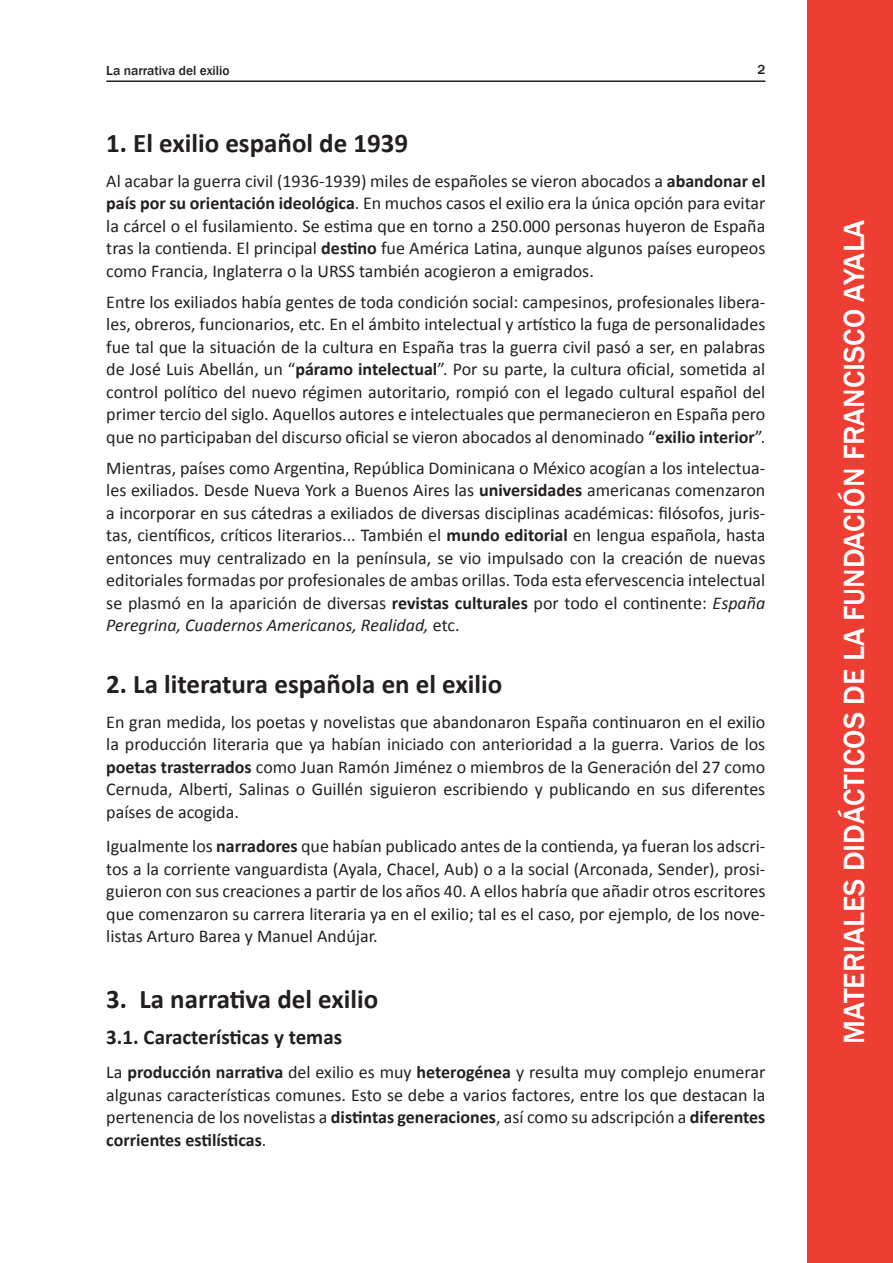
<style>
.page{position:relative;width:893px;height:1263px;background:#fff}
.page>*{position:absolute;margin:0;border:0;box-sizing:border-box;transform-origin:0 0}
.t1{font:500 30px "Franklin Gothic";color:#fff}
.t2{font:700 27px "Calibri";color:#231f20}
.t3{font:700 21px "Calibri";color:#231f20}
.t4{font:18px/22.5px "Calibri";color:#231f20;text-align:justify}
.t5{font:500 13.5px "Franklin Gothic";color:#231f20}
.s1{font-weight:700}
.s2{font-style:italic}
</style>
<div class="page">
<hr style="left:106px;top:80px;width:659px;height:2px;background:#231f20">
<div style="left:807px;top:0;width:86px;height:1263px;background:#ee3e34"></div>
<p class="t5" style="left:106px;top:62px;width:125px">La narrativa del exilio</p>
<p class="t5" style="left:757px;top:62px;width:9px">2</p>
<p class="t2" style="left:106px;top:126px;width:303px">1. El exilio español de 1939</p>
<p class="t4" style="left:106px;top:169px;width:661px">Al acabar la guerra civil (1936-1939) miles de españoles se vieron abocados a <span class="s1">abandonar el país por su orientación ideológica</span>. En muchos casos el exilio era la única opción para evitar la cárcel o el fusilamiento. Se estima que en torno a 250.000 personas huyeron de España tras la contienda. El principal <span class="s1">destino</span> fue América Latina, aunque algunos países europeos como Francia, Inglaterra o la URSS también acogieron a emigrados.</p>
<p class="t4" style="left:106px;top:290px;width:661px">Entre los exiliados había gentes de toda condición social: campesinos, profesionales libera&shy;les, obreros, funcionarios, etc. En el ámbito intelectual y artístico la fuga de personalidades fue tal que la situación de la cultura en España tras la guerra civil pasó a ser, en palabras de José Luis Abellán, un “<span class="s1">páramo intelectual</span>”. Por su parte, la cultura oficial, sometida al control político del nuevo régimen autoritario, rompió con el legado cultural español del primer tercio del siglo. Aquellos autores e intelectuales que permanecieron en España pero que no participaban del discurso oficial se vieron abocados al denominado “<span class="s1">exilio interior</span>”.</p>
<p class="t4" style="left:106px;top:456px;width:661px">Mientras, países como Argentina, República Dominicana o México acogían a los intelectua&shy;les exiliados. Desde Nueva York a Buenos Aires las <span class="s1">universidades</span> americanas comenzaron a incorporar en sus cátedras a exiliados de diversas disciplinas académicas: filósofos, juris&shy;tas, científicos, críticos literarios... También el <span class="s1">mundo editorial</span> en lengua española, hasta entonces muy centralizado en la península, se vio impulsado con la creación de nuevas editoriales formadas por profesionales de ambas orillas. Toda esta efervescencia intelectual se plasmó en la aparición de diversas <span class="s1">revistas culturales</span> por todo el continente: <span class="s2">España Peregrina, Cuadernos Americanos, Realidad,</span> etc.</p>
<p class="t2" style="left:106px;top:667px;width:397px">2. La literatura española en el exilio</p>
<p class="t4" style="left:106px;top:710px;width:661px">En gran medida, los poetas y novelistas que abandonaron España continuaron en el exilio la producción literaria que ya habían iniciado con anterioridad a la guerra. Varios de los <span class="s1">poetas trasterrados</span> como Juan Ramón Jiménez o miembros de la Generación del 27 como Cernuda, Alberti, Salinas o Guillén siguieron escribiendo y publicando en sus diferentes países de acogida.</p>
<p class="t4" style="left:106px;top:835px;width:661px">Igualmente los <span class="s1">narradores</span> que habían publicado antes de la contienda, ya fueran los adscri&shy;tos a la corriente vanguardista (Ayala, Chacel, Aub) o a la social (Arconada, Sender), prosi&shy;guieron con sus creaciones a partir de los años 40. A ellos habría que añadir otros escritores que comenzaron su carrera literaria ya en el exilio; tal es el caso, por ejemplo, de los nove&shy;listas Arturo Barea y Manuel Andújar.</p>
<p class="t2" style="left:106px;top:981px;width:273px">3. La narrativa del exilio</p>
<p class="t3" style="left:106px;top:1023px;width:237px">3.1. Características y temas</p>
<p class="t4" style="left:106px;top:1061px;width:661px">La <span class="s1">producción narrativa</span> del exilio es muy <span class="s1">heterogénea</span> y resulta muy complejo enumerar algunas características comunes. Esto se debe a varios factores, entre los que destacan la pertenencia de los novelistas a <span class="s1">distintas generaciones</span>, así como su adscripción a <span class="s1">diferentes corrientes estilísticas</span>.</p>
<p class="t1" style="left:836px;top:1043px;width:826px;rotate:-90deg">MATERIALES DIDÁCTICOS DE LA FUNDACIÓN FRANCISCO AYALA</p>
</div>
